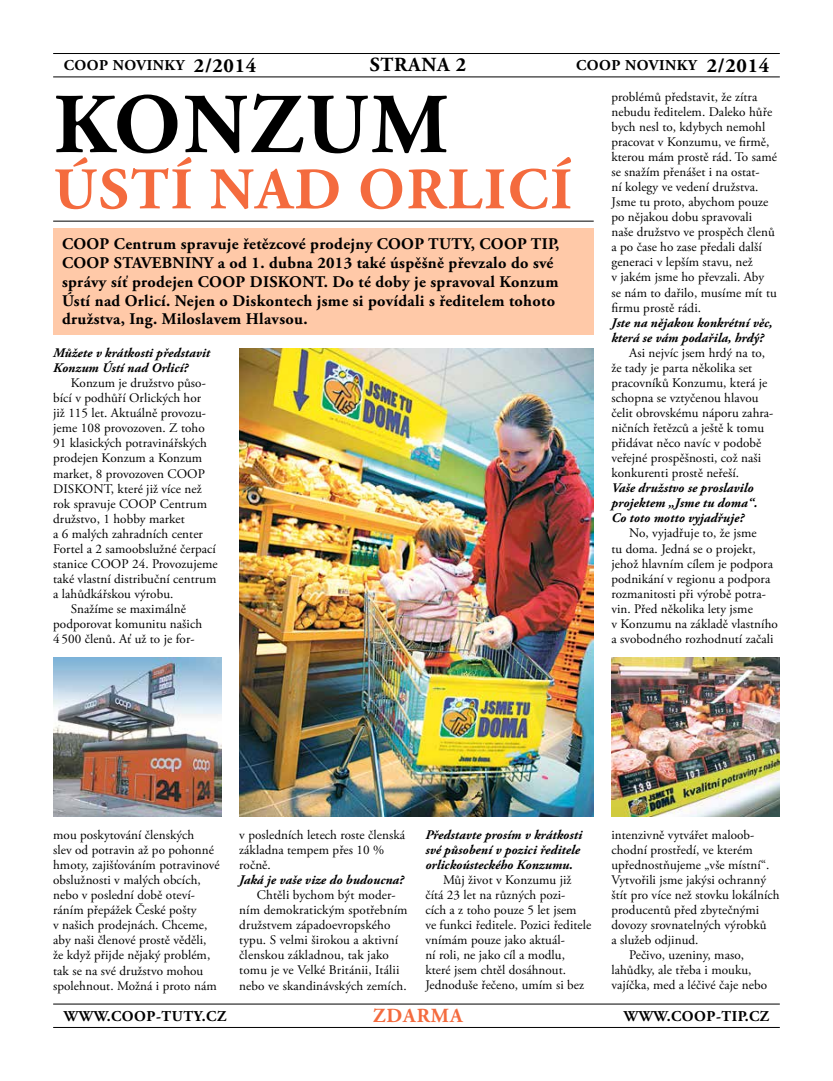
<style>
.page{position:relative;width:833px;height:1081px;background:#fff}
.page>*{position:absolute;margin:0;border:0;box-sizing:border-box;transform-origin:0 0}
.t1{font:700 85px "Adobe Garamond Pro";letter-spacing:.035em;color:#000}
.t2{font:700 58.75px "Adobe Garamond Pro";letter-spacing:.035em;color:#f46b3e}
.t3{font:700 20px "Adobe Garamond Pro";color:#000}
.t4{font:700 20px "Adobe Garamond Pro";letter-spacing:.05em;color:#f46b3e}
.t5{font:700 16.25px/18.8px "Adobe Garamond Pro";letter-spacing:.02em;color:#000}
.t6{font:700 15px "Adobe Garamond Pro";letter-spacing:.035em;color:#000}
.t7{font:13.12px/15px "Adobe Garamond Pro";letter-spacing:.005em;color:#000}
.t8{font:italic 700 13.12px/15px "Adobe Garamond Pro";letter-spacing:.005em;color:#000}
.s1{font-size:20px}
</style>
<div class="page">
<hr style="left:53px;top:77px;width:727px;height:1px;background:#000">
<hr style="left:53px;top:53px;width:727px;height:1px;background:#000">
<hr style="left:53px;top:1027px;width:727px;height:1px;background:#000">
<hr style="left:53px;top:1003px;width:727px;height:1px;background:#000">
<div style="left:53px;top:229px;width:541px;height:106px;background:#ffc9a8"></div>
<hr style="left:53px;top:221px;width:541px;height:1px;background:#000">
<img style="left:53px;top:657px;width:168px;height:159px">
<img style="left:611px;top:657px;width:169px;height:159px">
<img style="left:239px;top:348px;width:355px;height:468px">
<p class="t6" style="left:64px;top:57px;width:194px">COOP NOVINKY <span class="s1">2/2014</span></p>
<h3 class="t3" style="left:370px;top:53px;width:98px">STRANA 2</h3>
<p class="t6" style="left:576px;top:57px;width:195px">COOP NOVINKY <span class="s1">2/2014</span></p>
<h1 class="t1" style="left:54px;top:76px;width:396px">Konzum</h1>
<h2 class="t2" style="left:54px;top:155px;width:520px">Ústí nad Orlicí</h2>
<p class="t5" style="left:62px;top:235px;width:499px">COO P Centrum spravuje řetězcové prodejny COO P TUTY, COO P TIP,<br>COOP STAVEB</p>
<p class="t5" style="left:62px;top:254px;width:498px;text-indent:111px">NINY a od 1. dubna 2013 také úspěšně převzalo do své správy síť prodejen COO P DISKONT. Do té doby je spravoval Konzum Ústí nad Orlicí. Nejen o Diskontech jsme si povídali s ředitelem tohoto družstva, Ing. Miloslavem Hlavsou.</p>
<p class="t8" style="left:53px;top:346px;width:158px">Můžete v krátkosti představit<br>Konzum Ústí nad Orlicí?</p>
<p class="t7" style="left:71px;top:376px;width:137px">Konzum je družstvo půso-</p>
<p class="t7" style="left:53px;top:391px;width:150px">bící v podhůří Orlických hor</p>
<p class="t7" style="left:53px;top:406px;width:154px">již 115 let. Aktuálně provozu-</p>
<p class="t7" style="left:53px;top:421px;width:153px">jeme 108 provozoven. Z toho</p>
<p class="t7" style="left:53px;top:436px;width:155px">91 klasických potravinářských</p>
<p class="t7" style="left:53px;top:451px;width:151px">prodejen Konzum a Konzum</p>
<p class="t7" style="left:53px;top:466px;width:153px">market, 8 provozoven COOP</p>
<p class="t7" style="left:53px;top:481px;width:150px">DISKONT, které již více než</p>
<p class="t7" style="left:53px;top:496px;width:155px">rok spravuje COOP Centrum</p>
<p class="t7" style="left:53px;top:511px;width:133px">družstvo, 1 hobby market</p>
<p class="t7" style="left:53px;top:526px;width:151px">a 6 malých zahradních center</p>
<p class="t7" style="left:53px;top:542px;width:164px">Fortel a 2 samoobslužné čerpací</p>
<p class="t7" style="left:53px;top:557px;width:166px">stanice COOP 24. Provozujeme</p>
<p class="t7" style="left:53px;top:572px;width:165px">také vlastní distribuční centrum</p>
<p class="t7" style="left:53px;top:587px;width:122px">a lahůdkářskou výrobu.</p>
<p class="t7" style="left:71px;top:602px;width:117px">Snažíme se maximálně</p>
<p class="t7" style="left:53px;top:617px;width:150px">podporovat komunitu našich</p>
<p class="t7" style="left:53px;top:632px;width:143px">4 500 členů. Ať už to je for-</p>
<p class="t7" style="left:611px;top:90px;width:167px">problémů představit, že zítra nebudu ředitelem. Daleko hůře bych nesl to, kdybych nemohl pracovat v Konzumu, ve firmě, kterou mám prostě rád. To samé se snažím přenášet i na ostat-<br>ní kolegy ve vedení družstva.<br>Jsme tu proto, abychom pouze po nějakou dobu spravovali naše družstvo ve prospěch členů a po čase ho zase předali další generaci v lepším stavu, než<br>v jakém jsme ho převzali. Aby se nám to dařilo, musíme mít tu firmu prostě rádi.</p>
<p class="t8" style="left:611px;top:315px;width:162px">Jste na nějakou konkrétní věc, která se vám podařila, hrdý?</p>
<p class="t7" style="left:611px;top:345px;width:163px;text-indent:18px">Asi nejvíc jsem hrdý na to, že tady je parta několika set pracovníků Konzumu, která je schopna se vztyčenou hlavou čelit obrovskému náporu zahra&shy;ničních řetězců a ještě k tomu přidávat něco navíc v podobě veřejné prospěšnosti, což naši konkurenti prostě neřeší.</p>
<p class="t8" style="left:611px;top:481px;width:147px">Vaše družstvo se proslavilo projektem „Jsme tu doma“.<br>Co toto motto vyjadřuje?</p>
<p class="t7" style="left:611px;top:526px;width:168px;text-indent:18px">No, vyjadřuje to, že jsme<br>tu doma. Jedná se o projekt, jehož hlavním cílem je podpora podnikání v regionu a podpora rozmanitosti při výrobě potra&shy;vin. Před několika lety jsme<br>v Konzumu na základě vlastního a svobodného rozhodnutí začali</p>
<p class="t7" style="left:53px;top:828px;width:168px">mou poskytování členských<br>slev od potravin až po pohonné hmoty, zajišťováním potravinové obslužnosti v malých obcích, nebo v poslední době oteví&shy;ráním přepážek České pošty<br>v našich prodejnách. Chceme, aby naši členové prostě věděli, že když přijde nějaký problém, tak se na své družstvo mohou spolehnout. Možná i proto nám</p>
<p class="t7" style="left:239px;top:828px;width:167px">v posledních letech roste členská základna tempem přes 10 % ročně.</p>
<p class="t8" style="left:239px;top:873px;width:166px">Jaká je vaše vize do budoucna?</p>
<p class="t7" style="left:239px;top:888px;width:170px;text-indent:18px">Chtěli bychom být moder&shy;ním demokratickým spotřebním družstvem západoevropského typu. S velmi širokou a aktivní členskou základnou, tak jako tomu je ve Velké Británii, Itálii nebo ve skandinávských zemích.</p>
<p class="t8" style="left:425px;top:827px;width:158px">Představte prosím v krátkosti své působení v pozici ředitele orlickoústeckého Konzumu.</p>
<p class="t7" style="left:425px;top:873px;width:167px;text-indent:18px">Můj život v Konzumu již čítá 23 let na různých pozi-<br>cích a z toho pouze 5 let jsem<br>ve funkci ředitele. Pozici ředitele vnímám pouze jako aktuál-<br>ní roli, ne jako cíl a modlu, které jsem chtěl dosáhnout.<br>Jednoduše řečeno, umím si bez</p>
<p class="t7" style="left:611px;top:827px;width:144px">intenzivně vytvářet maloob-</p>
<p class="t7" style="left:611px;top:842px;width:143px">chodní prostředí, ve kterém</p>
<p class="t7" style="left:611px;top:857px;width:160px">upřednostňujeme „vše místní“.</p>
<p class="t7" style="left:611px;top:872px;width:156px">Vytvořili jsme jakýsi ochranný</p>
<p class="t7" style="left:611px;top:888px;width:170px">štít pro více než stovku lokálních</p>
<p class="t7" style="left:611px;top:903px;width:149px">producentů před zbytečnými</p>
<p class="t7" style="left:611px;top:918px;width:157px">dovozy srovnatelných výrobků</p>
<p class="t7" style="left:611px;top:933px;width:89px">a služeb odjinud.</p>
<p class="t7" style="left:629px;top:948px;width:116px">Pečivo, uzeniny, maso,</p>
<p class="t7" style="left:611px;top:963px;width:141px">lahůdky, ale třeba i mouku,</p>
<p class="t7" style="left:611px;top:978px;width:157px">vajíčka, med a léčivé čaje nebo</p>
<p class="t6" style="left:64px;top:1007px;width:164px">WWW.COOP-TUTY.CZ</p>
<h3 class="t4" style="left:373px;top:1004px;width:91px">zdarma</h3>
<p class="t6" style="left:624px;top:1007px;width:147px">WWW.COOP-TIP.CZ</p>
</div>
